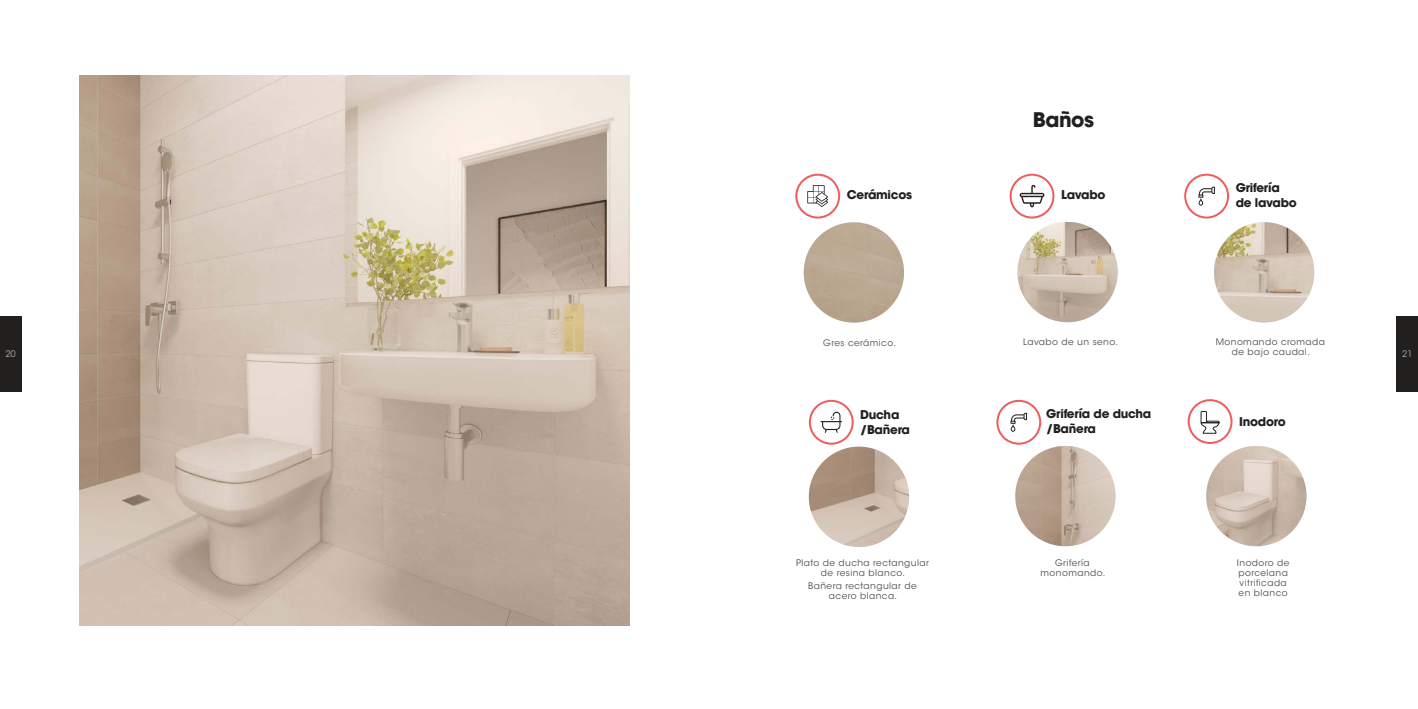
<style>
.page{position:relative;width:1418px;height:709px;background:#fff}
.page>*{position:absolute;margin:0;border:0;box-sizing:border-box;transform-origin:0 0}
.t1{font:700 20px "ITC Avant Garde Std";letter-spacing:-.02em;color:#221f1f}
.t2{font:700 12px/15px "ITC Avant Garde Std";letter-spacing:-.02em;color:#221f1f}
.t3{font:9px/10px "ITC Avant Garde Std";letter-spacing:.05em;color:#4c4c4e;text-align:center}
.t4{font:9px "ITC Avant Garde Std";color:#a7a9ab}
</style>
<div class="page">
<div style="left:0;top:317px;width:21px;height:75px;background:#221f1f"></div>
<div style="left:1396px;top:317px;width:21px;height:75px;background:#221f1f"></div>
<img style="left:79px;top:75px;width:550px;height:550px">
<img style="left:808px;top:446px;width:101px;height:101px;border-radius:50px">
<img style="left:1206px;top:446px;width:100px;height:100px;border-radius:50px">
<img style="left:1015px;top:446px;width:100px;height:100px;border-radius:50px">
<div style="left:996px;top:400px;width:45px;height:44px;border:2px solid #f05c5d;border-radius:50%"></div>
<svg style="left:1010px;top:413px;width:17px;height:19px"></svg>
<div style="left:808px;top:400px;width:45px;height:44px;border:2px solid #f05c5d;border-radius:50%"></div>
<svg style="left:820px;top:411px;width:22px;height:22px"></svg>
<img style="left:1017px;top:222px;width:100px;height:100px;border-radius:50px">
<img style="left:1213px;top:222px;width:101px;height:100px;border-radius:50px">
<div style="left:1009px;top:174px;width:45px;height:44px;border:2px solid #f05c5d;border-radius:50%"></div>
<svg style="left:1019px;top:185px;width:25px;height:22px"></svg>
<div style="left:1184px;top:174px;width:44px;height:44px;border:2px solid #f05c5d;border-radius:50%"></div>
<svg style="left:1198px;top:187px;width:16px;height:19px"></svg>
<img style="left:803px;top:222px;width:101px;height:100px;border-radius:50px">
<div style="left:795px;top:174px;width:45px;height:44px;border:2px solid #f05c5d;border-radius:50%"></div>
<svg style="left:807px;top:185px;width:21px;height:22px"></svg>
<div style="left:1187px;top:399px;width:45px;height:45px;border:2px solid #f05c5d;border-radius:50%"></div>
<div style="left:1200px;top:411px;width:6px;height:12px;border:1px solid #221f1f"></div>
<svg style="left:1200px;top:420px;width:20px;height:14px"></svg>
<h2 class="t2" style="left:846px;top:187px;width:67px">Cerámicos</h2>
<h1 class="t1" style="left:1032px;top:110px;width:63px">Baños</h1>
<h2 class="t2" style="left:1061px;top:187px;width:46px">Lavabo</h2>
<h2 class="t2" style="left:1235px;top:180px;width:62px">Grifería de lavabo</h2>
<p class="t3" style="left:1023px;top:336px;width:97px">Lavabo de un seno.</p>
<p class="t3" style="left:1215px;top:336px;width:111px">Monomando cromada de bajo caudal.</p>
<p class="t3" style="left:823px;top:338px;width:74px">Gres cerámico.</p>
<p class="t4" style="left:5px;top:348px;width:12px">20</p>
<p class="t4" style="left:1402px;top:348px;width:12px">21</p>
<h2 class="t2" style="left:860px;top:407px;width:51px">Ducha /Bañera</h2>
<p class="t3" style="left:796px;top:557px;width:134px">Plato de ducha rectangular de resina blanco.</p>
<p class="t3" style="left:808px;top:580px;width:110px">Bañera rectangular de acero blanca.</p>
<h2 class="t2" style="left:1046px;top:407px;width:107px">Grifería de ducha /Bañera</h2>
<h2 class="t2" style="left:1239px;top:414px;width:48px">Inodoro</h2>
<p class="t3" style="left:1040px;top:557px;width:66px">Grifería monomando.</p>
<p class="t3" style="left:1236px;top:557px;width:54px;text-align:left">Inodoro de porcelana vitrificada en blanco</p>
</div>
